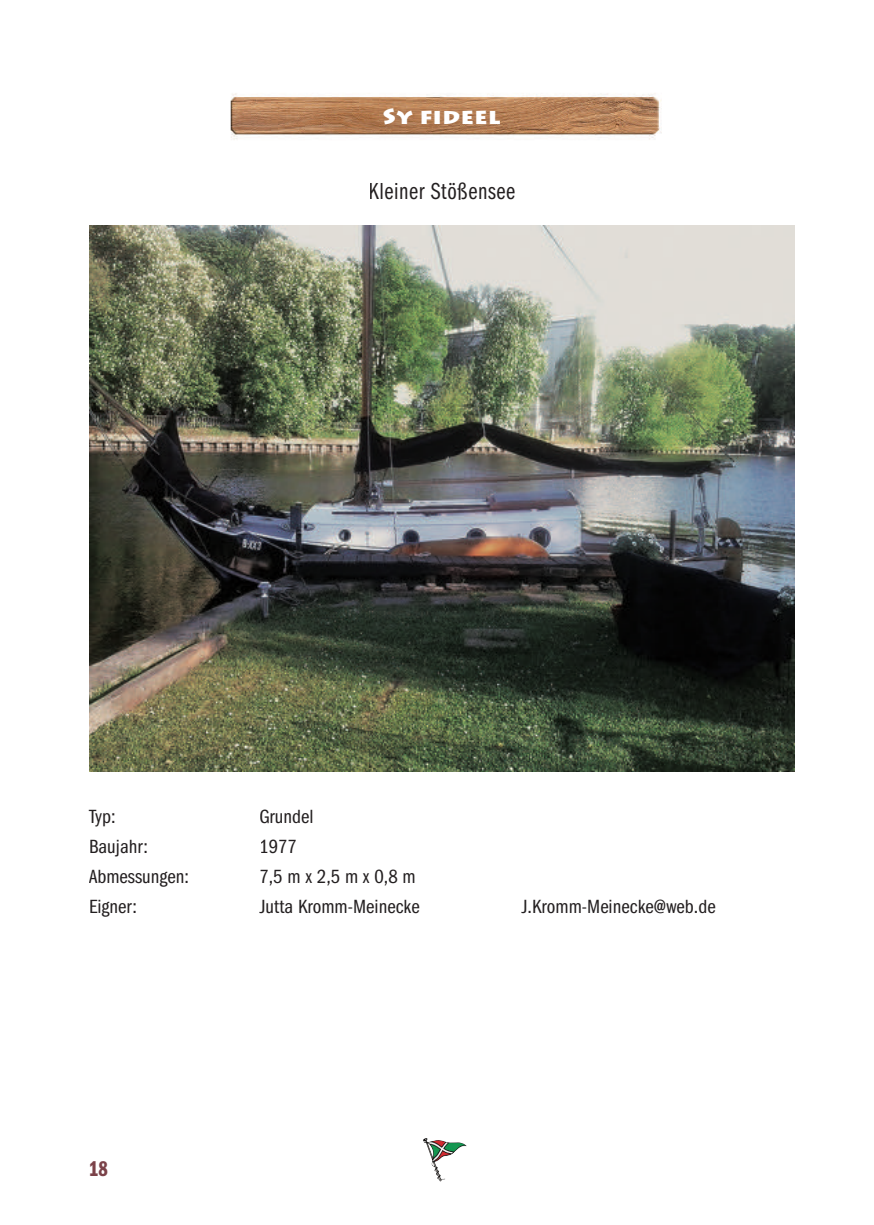
<style>
.page{position:relative;width:874px;height:1225px;background:#fff}
.page>*{position:absolute;margin:0;border:0;box-sizing:border-box;transform-origin:0 0}
.t1{font:24px "Qhtsvj Franklin Gothic Book Cmpr";letter-spacing:.025em;color:#231f20}
.t2{font:22px "Rxxwgl Franklin Gothic Demi Cmpr";color:#7b4249}
.t3{font:900 21.6px "Dccbfl Lithos Pro";color:#fff;scale:1.11 1}
.t4{font:19.8px "Qhtsvj Franklin Gothic Book Cmpr";color:#231f20;scale:1.11 1}
</style>
<div class="page">
<img style="left:230px;top:93px;width:431px;height:47px">
<img style="left:423px;top:1138px;width:43px;height:43px">
<img style="left:89px;top:225px;width:705px;height:547px">
<p class="t3" style="left:382px;top:103px;width:108px">Sy fideel</p>
<p class="t1" style="left:368px;top:178px;width:148px">Kleiner Stößensee</p>
<p class="t4" style="left:89px;top:805px;width:25px">Typ:</p>
<p class="t4" style="left:259px;top:805px;width:50px">Grundel</p>
<p class="t4" style="left:89px;top:835px;width:55px">Baujahr:</p>
<p class="t4" style="left:259px;top:835px;width:35px">1977</p>
<p class="t4" style="left:89px;top:865px;width:91px">Abmessungen:</p>
<p class="t4" style="left:259px;top:865px;width:142px">7,5 m x 2,5 m x 0,8 m</p>
<p class="t4" style="left:89px;top:895px;width:45px">Eigner:</p>
<p class="t4" style="left:259px;top:895px;width:146px">Jutta Kromm-Meinecke</p>
<p class="t4" style="left:521px;top:895px;width:176px">J.Kromm-Meinecke@web.de</p>
<p class="t2" style="left:89px;top:1156px;width:20px">18</p>
</div>
